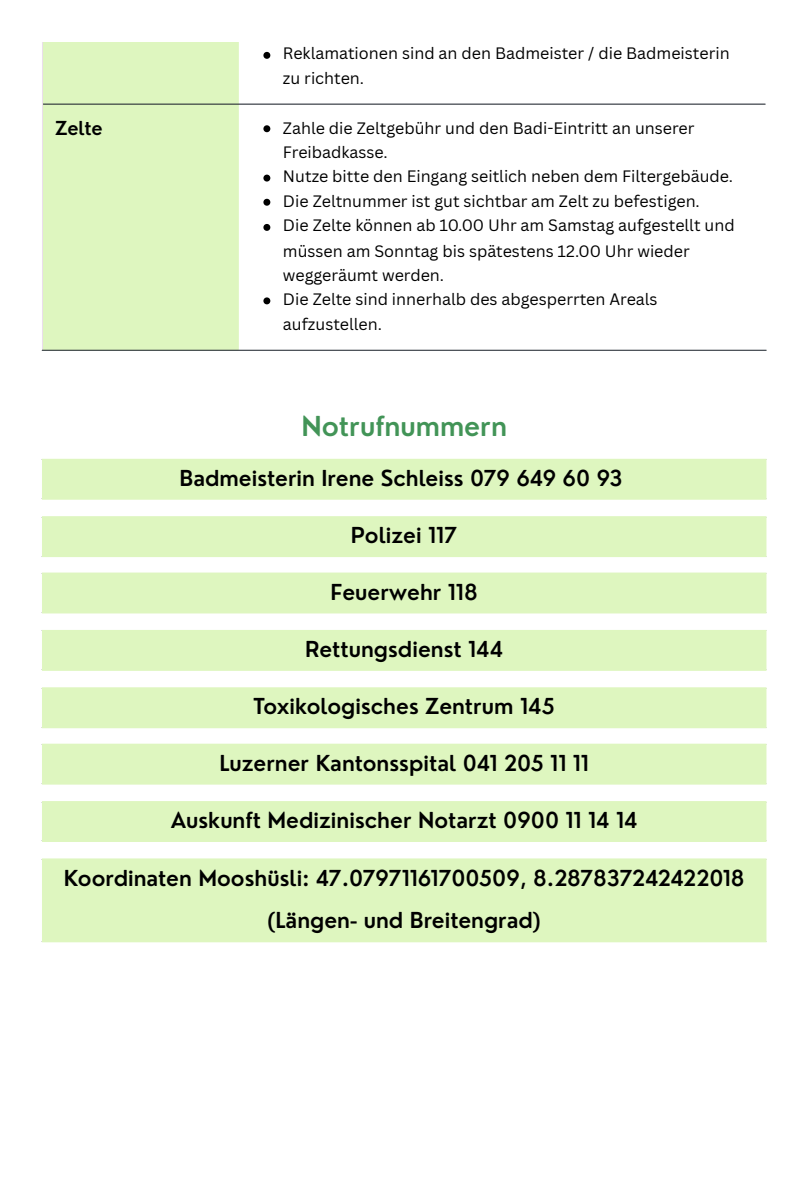
<style>
.page{position:relative;width:810px;height:1181px;background:#fff}
.page>*{position:absolute;margin:0;border:0;box-sizing:border-box;transform-origin:0 0}
.t1{font:600 26.85px "Nourd";color:#429457}
.t2{font:600 21.45px "Nourd";color:#000}
.t3{font:600 18.75px "Nourd";letter-spacing:-.01em;color:#000}
.t4{font:16.05px/24.2px "Canva Sans";color:#000}
</style>
<div class="page">
<div style="left:43px;top:43px;width:195px;height:307px;background:#def6bf"></div>
<svg style="left:263px;top:52px;width:7px;height:7px"></svg>
<svg style="left:263px;top:125px;width:7px;height:7px"></svg>
<svg style="left:263px;top:175px;width:7px;height:6px"></svg>
<svg style="left:263px;top:199px;width:7px;height:7px"></svg>
<svg style="left:263px;top:224px;width:7px;height:7px"></svg>
<svg style="left:263px;top:297px;width:7px;height:7px"></svg>
<hr style="left:42px;top:42px;width:1px;height:308px;background:#eadeeb">
<hr style="left:238px;top:42px;width:1px;height:308px;background:#def6bf">
<hr style="left:42px;top:42px;width:723px;height:1px;background:#293039">
<hr style="left:43px;top:104px;width:722px;height:1px;background:#293039">
<hr style="left:42px;top:350px;width:724px;height:1px;background:#293039">
<div style="left:43px;top:459px;width:723px;height:40px;background:#def6bf"></div>
<hr style="left:42px;top:461px;width:2px;height:36px;background:#def6bf">
<hr style="left:42px;top:459px;width:724px;height:2px;background:#def6bf">
<hr style="left:42px;top:497px;width:724px;height:2px;background:#def6bf">
<div style="left:43px;top:517px;width:723px;height:39px;background:#def6bf"></div>
<hr style="left:42px;top:518px;width:2px;height:37px;background:#def6bf">
<hr style="left:42px;top:516px;width:724px;height:2px;background:#def6bf">
<hr style="left:42px;top:555px;width:724px;height:2px;background:#def6bf">
<div style="left:43px;top:573px;width:723px;height:39px;background:#def6bf"></div>
<hr style="left:42px;top:574px;width:2px;height:37px;background:#def6bf">
<hr style="left:42px;top:572px;width:724px;height:2px;background:#def6bf">
<hr style="left:42px;top:611px;width:724px;height:2px;background:#def6bf">
<div style="left:43px;top:630px;width:723px;height:40px;background:#def6bf"></div>
<hr style="left:42px;top:632px;width:2px;height:37px;background:#def6bf">
<hr style="left:42px;top:630px;width:724px;height:2px;background:#def6bf">
<hr style="left:42px;top:669px;width:724px;height:2px;background:#def6bf">
<div style="left:43px;top:688px;width:723px;height:39px;background:#def6bf"></div>
<hr style="left:42px;top:689px;width:2px;height:37px;background:#def6bf">
<hr style="left:42px;top:687px;width:724px;height:2px;background:#def6bf">
<hr style="left:42px;top:726px;width:724px;height:2px;background:#def6bf">
<div style="left:43px;top:744px;width:723px;height:39px;background:#def6bf"></div>
<hr style="left:42px;top:745px;width:2px;height:37px;background:#def6bf">
<hr style="left:42px;top:743px;width:724px;height:2px;background:#def6bf">
<hr style="left:42px;top:782px;width:724px;height:2px;background:#def6bf">
<div style="left:43px;top:801px;width:723px;height:40px;background:#def6bf"></div>
<hr style="left:42px;top:803px;width:2px;height:37px;background:#def6bf">
<hr style="left:42px;top:801px;width:724px;height:2px;background:#def6bf">
<hr style="left:42px;top:840px;width:724px;height:2px;background:#def6bf">
<div style="left:43px;top:859px;width:723px;height:82px;background:#def6bf"></div>
<hr style="left:42px;top:860px;width:2px;height:80px;background:#def6bf">
<hr style="left:42px;top:858px;width:724px;height:2px;background:#def6bf">
<hr style="left:42px;top:940px;width:724px;height:2px;background:#def6bf">
<p class="t4" style="left:283px;top:41px;width:448px">Reklamationen sind an den Badmeister / die Badmeisterin zu richten.</p>
<p class="t3" style="left:55px;top:116px;width:49px">Zelte</p>
<p class="t4" style="left:283px;top:115px;width:413px">Zahle die Zeltgebühr und den Badi-Eintritt an unserer<br>Freibadkasse.</p>
<p class="t4" style="left:283px;top:164px;width:452px">Nutze bitte den Eingang seitlich neben dem Filtergebäude.</p>
<p class="t4" style="left:283px;top:189px;width:418px">Die Zeltnummer ist gut sichtbar am Zelt zu befestigen.</p>
<p class="t4" style="left:283px;top:213px;width:453px;line-height:24.6px">Die Zelte können ab 10.00 Uhr am Samstag aufgestellt und müssen am Sonntag bis spätestens 12.00 Uhr wieder weggeräumt werden.</p>
<p class="t4" style="left:283px;top:286px;width:376px;line-height:25.2px">Die Zelte sind innerhalb des abgesperrten Areals aufzustellen.</p>
<p class="t1" style="left:301px;top:409px;width:207px">Notrufnummern</p>
<p class="t2" style="left:179px;top:464px;width:445px">Badmeisterin Irene Schleiss 079 649 60 93</p>
<p class="t2" style="left:351px;top:522px;width:108px">Polizei 117</p>
<p class="t2" style="left:331px;top:578px;width:149px">Feuerwehr 118</p>
<p class="t2" style="left:305px;top:635px;width:200px">Rettungsdienst 144</p>
<p class="t2" style="left:254px;top:693px;width:303px">Toxikologisches Zentrum 145</p>
<p class="t2" style="left:219px;top:749px;width:371px">Luzerner Kantonsspital 041 205 11 11</p>
<p class="t2" style="left:171px;top:806px;width:469px">Auskunft Medizinischer Notarzt 0900 11 14 14</p>
<p class="t2" style="left:64px;top:864px;width:682px">Koordinaten Mooshüsli: 47.07971161700509, 8.287837242422018</p>
<p class="t2" style="left:268px;top:906px;width:275px">(Längen- und Breitengrad)</p>
</div>
